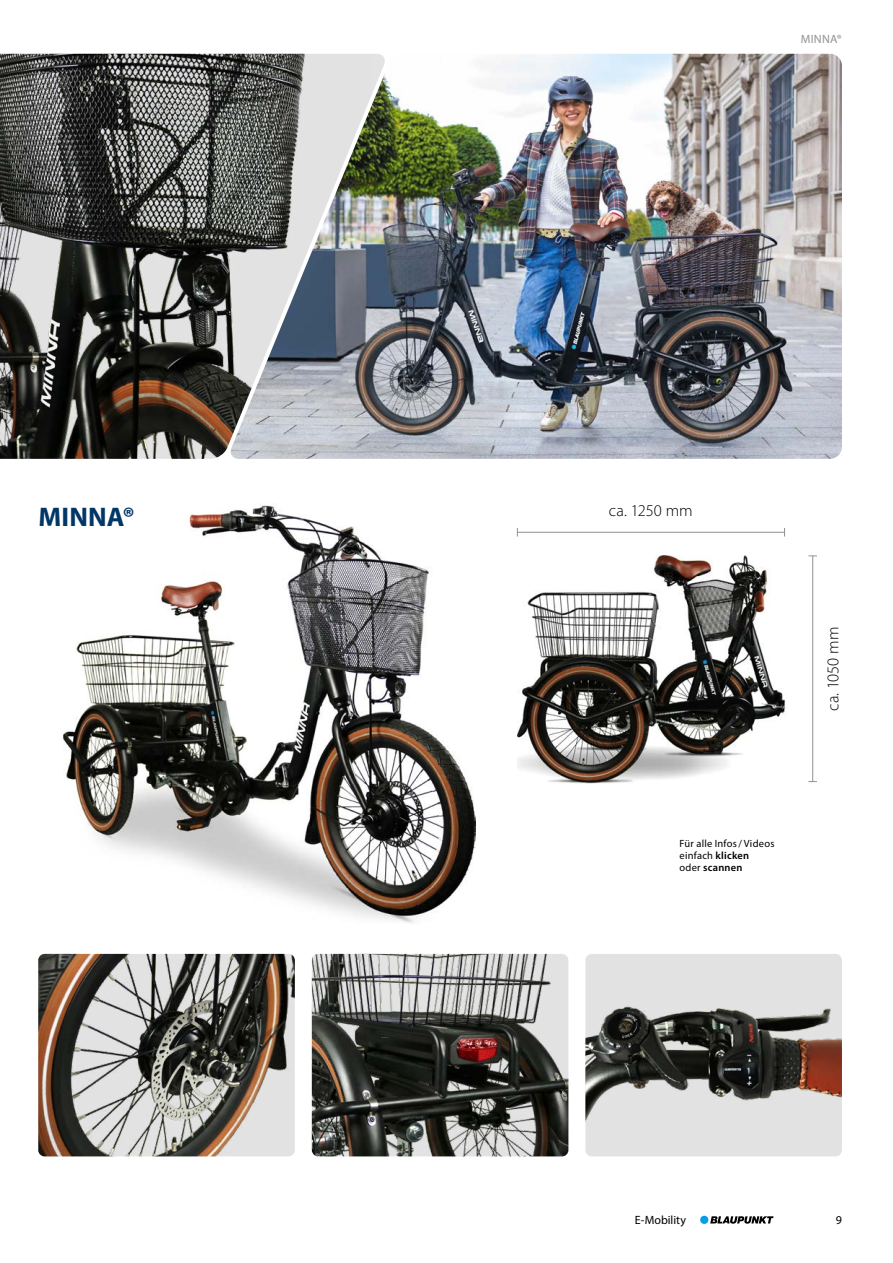
<style>
.page{position:relative;width:893px;height:1263px;background:#fff}
.page>*{position:absolute;margin:0;border:0;box-sizing:border-box;transform-origin:0 0}
.t1{font:700 27px "Myriad Pro";letter-spacing:.005em;color:#003766}
.t2{font:300 16.5px "Myriad Pro";letter-spacing:-.005em;color:#000}
.t3{font:12px "Myriad Pro";color:#000}
.t4{font:12px "Myriad Pro";letter-spacing:.02em;color:#919292}
.t5{font:10.5px/12px "Myriad Pro";letter-spacing:.02em;color:#000}
.s1{font-weight:600}
</style>
<div class="page">
<img style="left:0;top:54px;width:231px;height:405px">
<img style="left:231px;top:54px;width:611px;height:405px">
<img style="left:38px;top:954px;width:257px;height:202px">
<img style="left:312px;top:954px;width:256px;height:202px">
<img style="left:585px;top:954px;width:257px;height:202px">
<img style="left:64px;top:505px;width:412px;height:418px">
<img style="left:517px;top:555px;width:269px;height:228px">
<hr style="left:517px;top:532px;width:268px;height:1px;background:#919292">
<hr style="left:812px;top:556px;width:1px;height:226px;background:#919292">
<div style="left:700px;top:1216px;width:8px;height:8px;background:#009ee3;border-radius:50%"></div>
<svg style="left:710px;top:1216px;width:64px;height:8px"></svg>
<h1 class="t1" style="left:39px;top:500px;width:98px">MINNA®</h1>
<p class="t4" style="left:801px;top:31px;width:43px">MINNA®</p>
<h2 class="t2" style="left:609px;top:501px;width:85px">ca. 1250 mm</h2>
<p class="t5" style="left:679px;top:837px;width:97px">Für alle Infos/ Videos einfach <span class="s1">klicken<br></span>oder <span class="s1">scannen</span></p>
<h2 class="t2" style="left:823px;top:711px;width:86px;rotate:-90deg">ca. 1050 mm</h2>
<p class="t3" style="left:635px;top:1212px;width:53px">E-Mobility</p>
<p class="t3" style="left:836px;top:1212px;width:8px">9</p>
</div>
